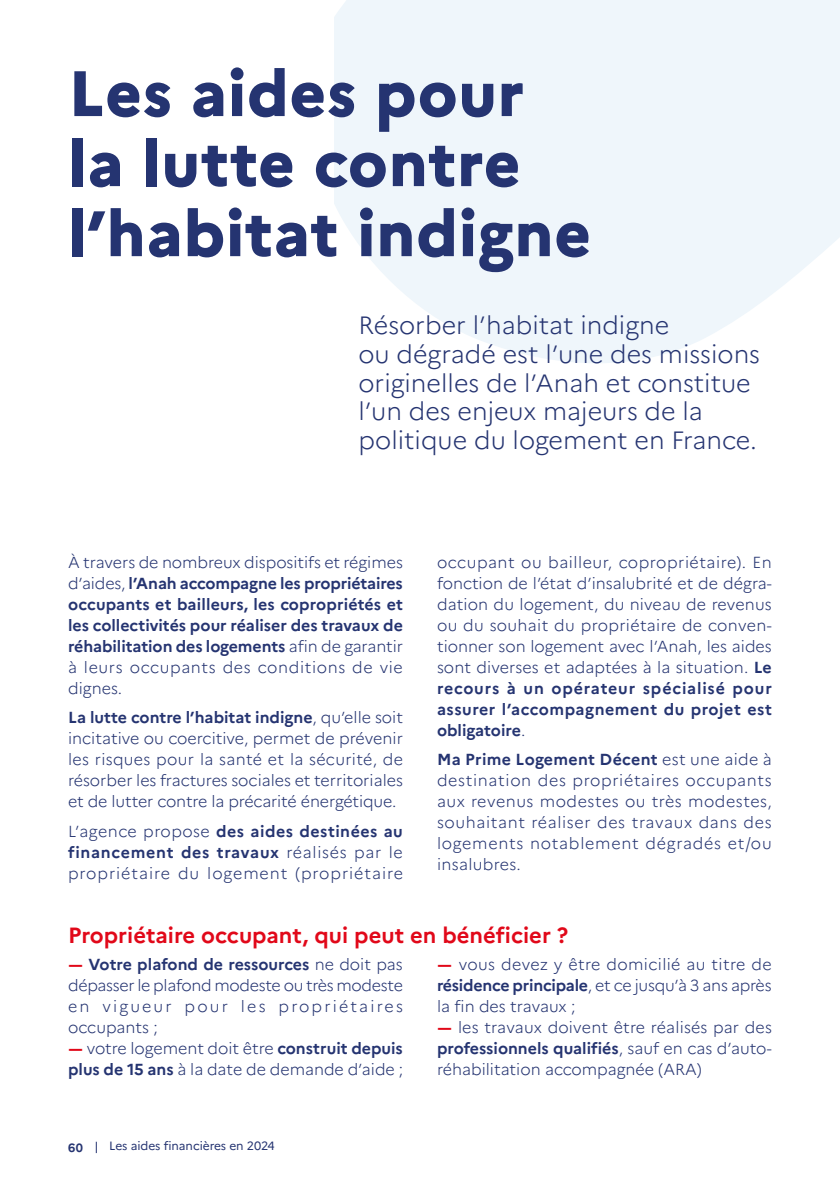
<style>
.page{position:relative;width:840px;height:1191px;background:#fff}
.page>*{position:absolute;margin:0;border:0;box-sizing:border-box;transform-origin:0 0}
.t1{font:800 64px/70px "Marianne";letter-spacing:.01em;color:#253471}
.t2{font:300 25px/28.6px "Marianne";color:#253471}
.t3{font:700 22px "Marianne";color:#e10819}
.t4{font:300 16px/21px "Marianne";color:#253471;text-align:justify}
.t5{font:700 16px/21px "Marianne";letter-spacing:-.005em;color:#253471;text-align:justify}
.t6{font:12px "Marianne";letter-spacing:-.005em;color:#253471}
.t7{font:700 12px "Marianne";color:#253471}
.s1{font-weight:300}
.s2{font-weight:700}
.s3{font-weight:700;font-size:16.2px;color:#e10819}
</style>
<div class="page">
<svg style="left:334px;top:0;width:505px;height:363px;fill:#eff6fb"></svg>
<svg style="left:96px;top:1141px;width:1px;height:12px"></svg>
<h1 class="t1" style="left:68px;top:58px;width:524px">Les aides pour la lutte contre l’habitat indigne</h1>
<h2 class="t2" style="left:358px;top:309px;width:403px">Résorber l’habitat indigne<br>ou dégradé est l’une des missions originelles de l’Anah et constitue l’un des enjeux majeurs de la politique du logement en France.</h2>
<p class="t5" style="left:68px;top:550px;width:336px"><span class="s1">À travers de nombreux dispositifs et régimes d’aides,</span> l’Anah accompagne les propriétaires occupants et bailleurs, les copropriétés et les collectivités pour réaliser des travaux de réhabilitation des logements <span class="s1">afin de garantir à leurs occupants des conditions de vie dignes.</span></p>
<p class="t4" style="left:68px;top:706px;width:336px"><span class="s2">La lutte contre l’habitat indigne</span>, qu’elle soit incitative ou coercitive, permet de prévenir les risques pour la santé et la sécurité, de résorber les fractures sociales et territoriales et de lutter contre la précarité énergétique.</p>
<p class="t4" style="left:68px;top:819px;width:336px">L’agence propose <span class="s2">des aides destinées au financement des travaux</span> réalisés par le propriétaire du logement (propriétaire</p>
<p class="t4" style="left:437px;top:550px;width:336px">occupant ou bailleur, copropriétaire). En fonction de l’état d’insalubrité et de dégra&shy;dation du logement, du niveau de revenus ou du souhait du propriétaire de conven&shy;tionner son logement avec l’Anah, les aides sont diverses et adaptées à la situation. <span class="s2">Le recours à un opérateur spécialisé pour assurer l’accompagnement du projet est obligatoire</span>.</p>
<p class="t4" style="left:437px;top:747px;width:336px"><span class="s2">Ma Prime Logement Décent</span> est une aide à destination des propriétaires occupants aux revenus modestes ou très modestes, souhaitant réaliser des travaux dans des logements notablement dégradés et/ou insalubres.</p>
<h3 class="t3" style="left:68px;top:918px;width:501px">Propriétaire occupant, qui peut en bénéficier ?</h3>
<p class="t4" style="left:68px;top:952px;width:336px"><span class="s3">-</span><span class="s2">Votre plafond de ressources</span> ne doit pas dépasser le plafond modeste ou très modeste en vigueur pour les propriétaires occupants ;</p>
<p class="t4" style="left:68px;top:1036px;width:336px"><span class="s3">-</span> votre logement doit être <span class="s2">construit depuis plus de 15 ans</span> à la date de demande d’aide ;</p>
<p class="t4" style="left:437px;top:952px;width:336px"><span class="s3">-</span> vous devez y être domicilié au titre de <span class="s2">résidence principale</span>, et ce jusqu’à 3 ans après la fin des travaux ;</p>
<p class="t4" style="left:437px;top:1015px;width:336px"><span class="s3">-</span> les travaux doivent être réalisés par des <span class="s2">professionnels qualifiés</span>, sauf en cas d’auto&shy;réhabilitation accompagnée (ARA)</p>
<p class="t7" style="left:68px;top:1138px;width:16px">60</p>
<p class="t6" style="left:109px;top:1136px;width:167px">Les aides financières en 2024</p>
</div>
